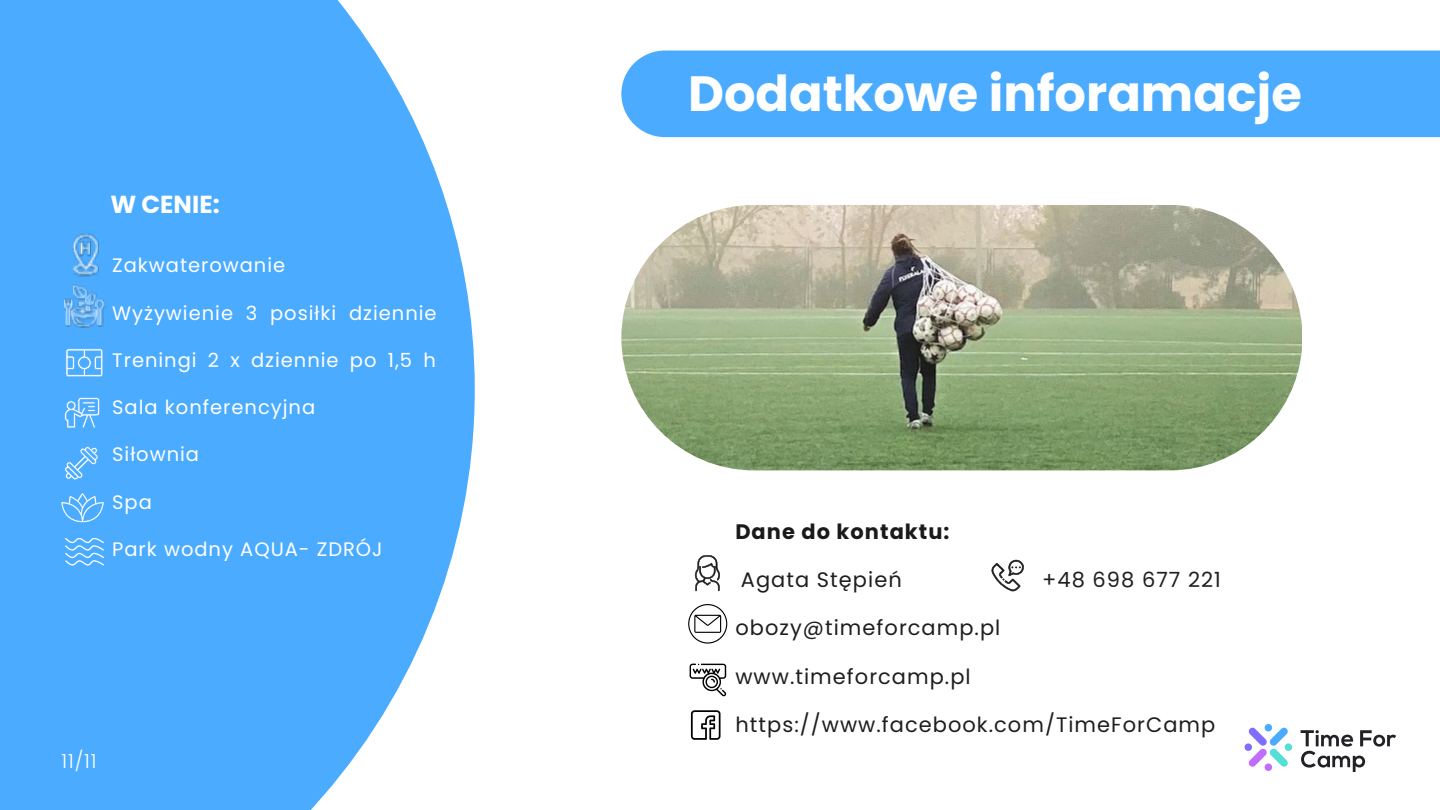
<style>
.page{position:relative;width:1440px;height:810px;background:#fff}
.page>*{position:absolute;margin:0;border:0;box-sizing:border-box;transform-origin:0 0}
.t1{font:700 49.5px "Poppins";color:#fff}
.t2{font:700 24.6px "Poppins";color:#fff}
.t3{font:21px "Poppins";letter-spacing:.05em;color:#1e1e1e}
.t4{font:700 21px "Poppins";letter-spacing:.05em;color:#1a1a1a}
.t5{font:19.5px "Poppins";letter-spacing:.05em;color:#fff}
.t6{font:300 19.5px "Poppins";color:#fff}
</style>
<div class="page">
<svg style="left:0;top:0;width:475px;height:810px;background:#5db3ff"></svg>
<div style="left:621px;top:51px;width:819px;height:86px;background:#4babff"></div>
<img style="left:621px;top:205px;width:681px;height:265px">
<svg style="left:64px;top:446px;width:35px;height:34px"></svg>
<svg style="left:65px;top:348px;width:38px;height:29px"></svg>
<svg style="left:64px;top:397px;width:36px;height:31px"></svg>
<img style="left:75px;top:325px;width:21px;height:2px">
<img style="left:64px;top:298px;width:11px;height:29px">
<img style="left:96px;top:298px;width:10px;height:29px">
<img style="left:73px;top:285px;width:15px;height:15px">
<img style="left:86px;top:292px;width:12px;height:2px">
<svg style="left:75px;top:294px;width:23px;height:31px"></svg>
<img style="left:72px;top:233px;width:27px;height:43px">
<img style="left:80px;top:242px;width:12px;height:14px">
<svg style="left:61px;top:493px;width:43px;height:29px"></svg>
<svg style="left:65px;top:538px;width:39px;height:28px"></svg>
<svg style="left:694px;top:555px;width:26px;height:36px"></svg>
<svg style="left:688px;top:604px;width:39px;height:40px"></svg>
<svg style="left:690px;top:664px;width:36px;height:33px"></svg>
<svg style="left:691px;top:710px;width:30px;height:30px"></svg>
<svg style="left:991px;top:559px;width:33px;height:32px"></svg>
<svg style="left:1301px;top:730px;width:95px;height:42px"></svg>
<div style="left:1285px;top:743px;width:7px;height:8px;background:#53ded6;border-radius:4px"></div>
<svg style="left:1248px;top:727px;width:40px;height:40px"></svg>
<div style="left:1265px;top:764px;width:7px;height:7px;background:#c26dfd;border-radius:4px"></div>
<div style="left:1265px;top:724px;width:7px;height:7px;background:#4aabff;border-radius:4px"></div>
<div style="left:1245px;top:743px;width:7px;height:8px;background:#806dfd;border-radius:4px"></div>
<p class="t2" style="left:110px;top:187px;width:111px">W CENIE:</p>
<p class="t5" style="left:112px;top:252px;width:175px">Zakwaterowanie</p>
<p class="t5" style="left:112px;top:299px;width:326px">Wyżywienie 3 posiłki dziennie</p>
<p class="t5" style="left:112px;top:346px;width:325px">Treningi 2 x dziennie po 1,5 h</p>
<p class="t5" style="left:112px;top:394px;width:204px">Sala konferencyjna</p>
<p class="t5" style="left:112px;top:441px;width:88px">Siłownia</p>
<p class="t5" style="left:112px;top:488px;width:41px">Spa</p>
<p class="t5" style="left:112px;top:535px;width:272px">Park wodny AQUA- ZDRÓJ</p>
<p class="t6" style="left:61px;top:748px;width:37px">11/11</p>
<h1 class="t1" style="left:688px;top:59px;width:615px">Dodatkowe inforamacje</h1>
<p class="t4" style="left:735px;top:516px;width:216px">Dane do kontaktu:</p>
<p class="t3" style="left:741px;top:565px;width:162px">Agata Stępień</p>
<p class="t3" style="left:1042px;top:565px;width:180px">+48 698 677 221</p>
<p class="t3" style="left:735px;top:613px;width:267px">obozy@timeforcamp.pl</p>
<p class="t3" style="left:735px;top:662px;width:237px">www.timeforcamp.pl</p>
<p class="t3" style="left:735px;top:710px;width:481px">https://www.facebook.com/TimeForCamp</p>
</div>
